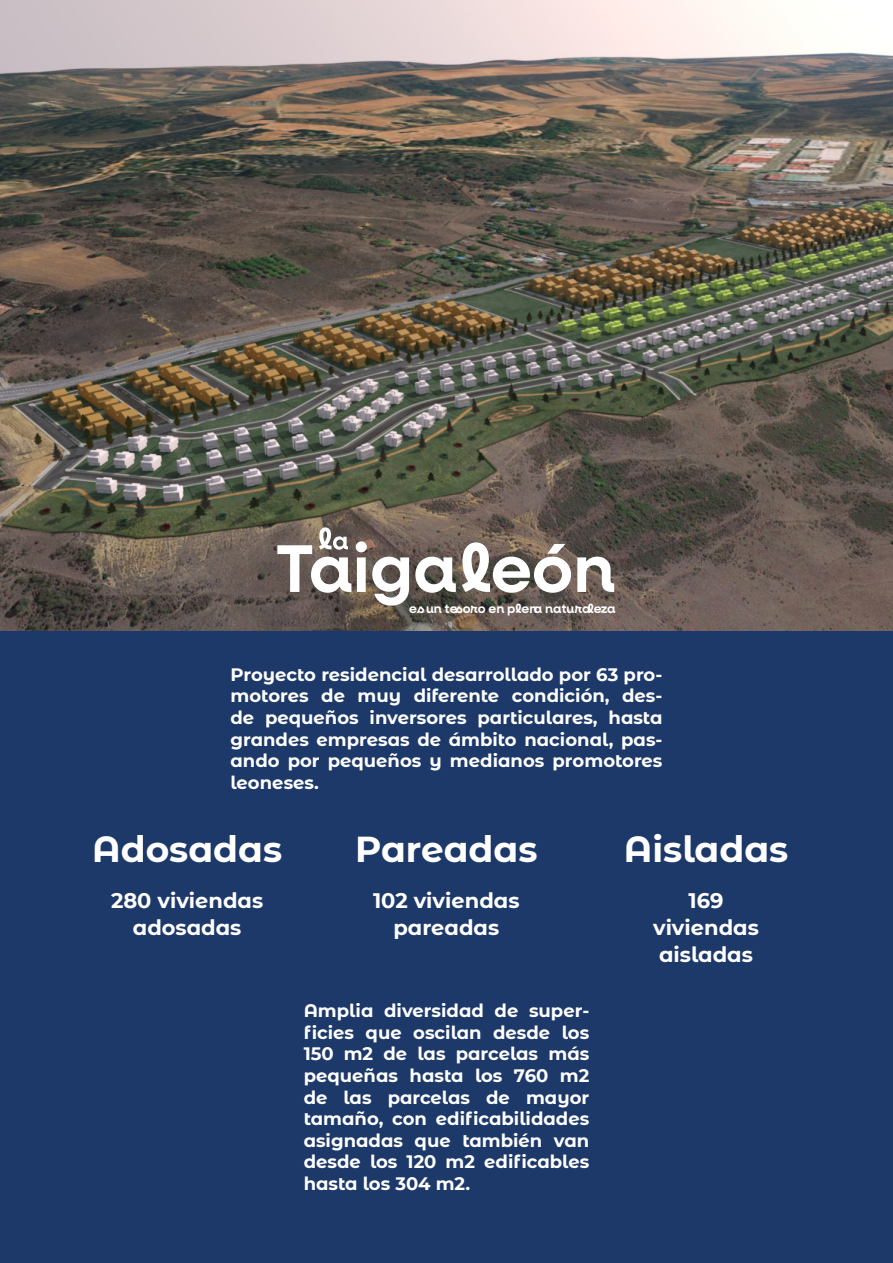
<style>
.page{position:relative;width:893px;height:1263px;background:#fff}
.page>*{position:absolute;margin:0;border:0;box-sizing:border-box;transform-origin:0 0}
.t1{font:700 36px "Montserrat Alternates";color:#fff}
.t2{font:700 21px "Montserrat Alternates";color:#fff}
.t3{font:700 18px/21.6px "Montserrat Alternates";color:#fff;text-align:justify}
.t4{font:600 12.9px "Neulis";color:#fff}
</style>
<div class="page">
<img style="left:0;top:0;width:893px;height:631px">
<div style="left:0;top:631px;width:893px;height:632px;background:#1d3969"></div>
<svg style="left:462px;top:542px;width:109px;height:51px"></svg>
<svg style="left:577px;top:557px;width:37px;height:35px"></svg>
<svg style="left:415px;top:557px;width:41px;height:36px"></svg>
<svg style="left:277px;top:527px;width:132px;height:79px"></svg>
<p class="t4" style="left:409px;top:601px;width:208px">esun tesoro en plena naturaleza</p>
<p class="t3" style="left:230px;top:663px;width:434px">Proyecto residencial desarrollado por 63 pro&shy;motores de muy diferente condición, des&shy;de pequeños inversores particulares, hasta grandes empresas de ámbito nacional, pas&shy;ando por pequeños y medianos promotores leoneses.</p>
<p class="t1" style="left:92px;top:823px;width:191px">Adosadas</p>
<p class="t2" style="left:111px;top:885px;width:154px">280 viviendas</p>
<p class="t2" style="left:133px;top:912px;width:110px">adosadas</p>
<p class="t1" style="left:355px;top:823px;width:184px">Pareadas</p>
<p class="t2" style="left:373px;top:885px;width:148px">102 viviendas</p>
<p class="t2" style="left:393px;top:912px;width:107px">pareadas</p>
<p class="t3" style="left:304px;top:999px;width:287px">Amplia diversidad de super&shy;ficies que oscilan desde los 150 m2 de las parcelas más pequeñas hasta los 760 m2 de las parcelas de mayor tamaño, con edificabilidades asignadas que también van desde los 120 m2 edificables hasta los 304 m2.</p>
<p class="t1" style="left:624px;top:823px;width:166px">Aisladas</p>
<p class="t2" style="left:688px;top:885px;width:36px">169</p>
<p class="t2" style="left:653px;top:912px;width:107px">viviendas</p>
<p class="t2" style="left:659px;top:939px;width:95px">aisladas</p>
</div>
